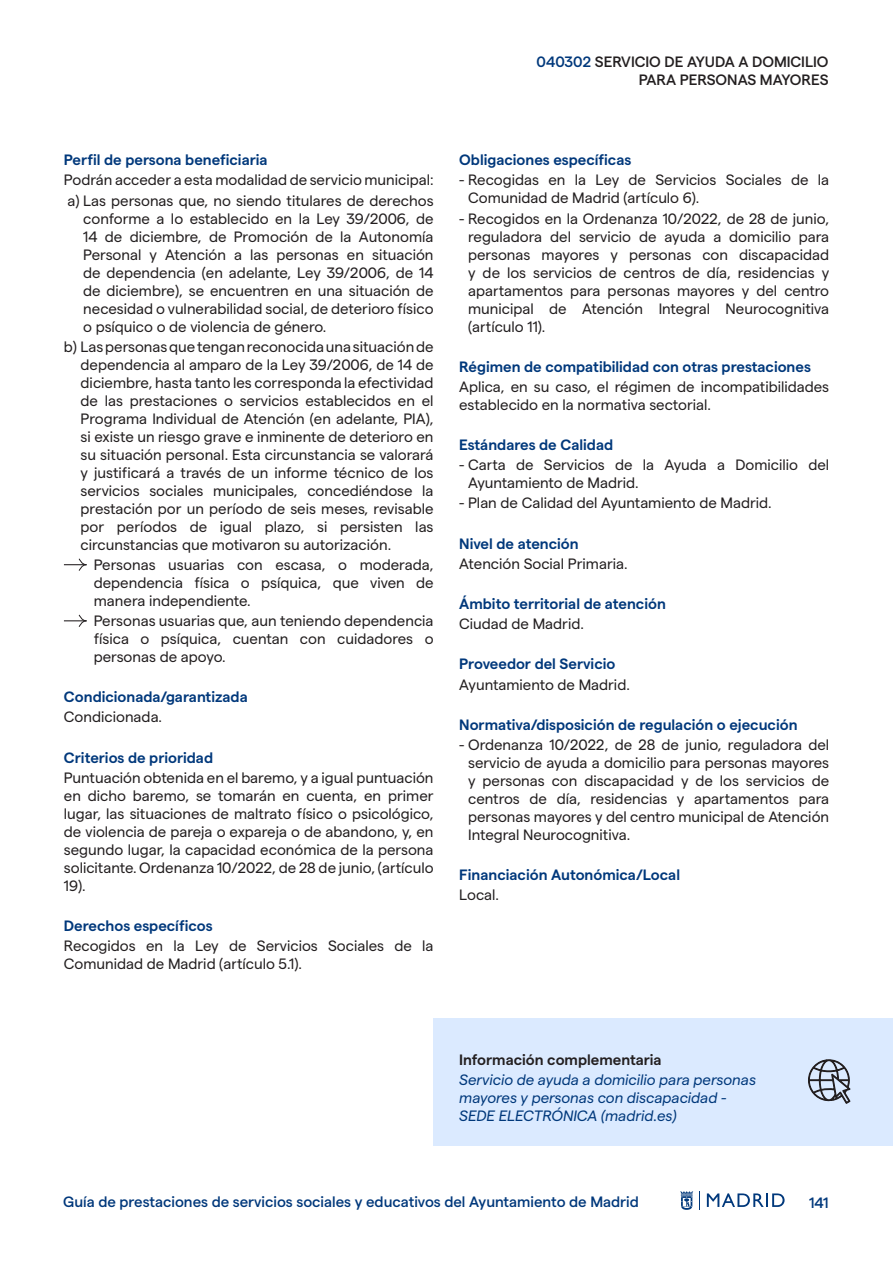
<style>
.page{position:relative;width:893px;height:1263px;background:#fff}
.page>*{position:absolute;margin:0;border:0;box-sizing:border-box;transform-origin:0 0}
.Tabla__texto{font:15px/18px "Matter";color:#231f20;text-align:justify}
.Tabla__texto-2{font:600 15px "Matter";color:#00387b}
.Tabla__texto-3{font:italic 15px/18px "Matter";color:#00387b}
.t1{font:500 15px "Matter";color:#00387b}
.Ficha__Subtítulo{font:500 15px/18px "Matter";color:#231f20;text-align:right}
.Tabla__texto-4{font:600 15px "Matter";color:#231f20}
.s1{color:#00387b}
</style>
<div class="page">
<svg style="left:699px;top:1191px;width:1px;height:19px"></svg>
<svg style="left:707px;top:1193px;width:78px;height:14px"></svg>
<svg style="left:680px;top:1191px;width:13px;height:19px"></svg>
<div style="left:433px;top:1018px;width:460px;height:127px;background:#dbeaff"></div>
<svg style="left:808px;top:1059px;width:43px;height:45px"></svg>
<svg style="left:64px;top:558px;width:23px;height:13px"></svg>
<svg style="left:64px;top:614px;width:23px;height:13px"></svg>
<p class="Ficha__Subtítulo" style="left:537px;top:52px;width:293px"><span class="s1">040302</span> SERVICIO DE AYUDA A DOMICILIO<br>PARA PERSONAS MAYORES</p>
<p class="Tabla__texto-2" style="left:64px;top:149px;width:205px">Perfil de persona beneficiaria</p>
<p class="Tabla__texto" style="left:64px;top:170px;width:371px">Podrán acceder a esta modalidad de servicio municipal:</p>
<p class="Tabla__texto" style="left:83px;top:190px;width:352px;text-indent:-16px">a) Las personas que, no siendo titulares de derechos conforme a lo establecido en la Ley 39/2006, de 14 de diciembre, de Promoción de la Autonomía Personal y Atención a las personas en situación de dependencia (en adelante, Ley 39/2006, de 14 de diciembre), se encuentren en una situación de necesidad o vulnerabilidad social, de deterioro físico o psíquico o de violencia de género.</p>
<p class="Tabla__texto" style="left:81px;top:336px;width:354px;text-indent:-17px">b) Las personas que tengan reconocida una situación de dependencia al amparo de la Ley 39/2006, de 14 de diciembre, hasta tanto les corresponda la efectividad de las prestaciones o servicios establecidos en el Programa Individual de Atención (en adelante, PIA), si existe un riesgo grave e inminente de deterioro en su situación personal. Esta circunstancia se valorará y justificará a través de un informe técnico de los servicios sociales municipales, concediéndose la prestación por un período de seis meses, revisable por períodos de igual plazo, si persisten las circunstancias que motivaron su autorización.</p>
<p class="Tabla__texto" style="left:94px;top:554px;width:341px">Personas usuarias con escasa, o moderada, dependencia física o psíquica, que viven de manera independiente.</p>
<p class="Tabla__texto" style="left:94px;top:610px;width:341px">Personas usuarias que, aun teniendo dependencia física o psíquica, cuentan con cuidadores o personas de apoyo.</p>
<p class="Tabla__texto-2" style="left:64px;top:686px;width:185px">Condicionada/garantizada</p>
<p class="Tabla__texto" style="left:64px;top:707px;width:100px">Condicionada.</p>
<p class="Tabla__texto-2" style="left:64px;top:746px;width:151px">Criterios de prioridad</p>
<p class="Tabla__texto" style="left:64px;top:767px;width:371px">Puntuación obtenida en el baremo, y a igual puntuación en dicho baremo, se tomarán en cuenta, en primer lugar, las situaciones de maltrato físico o psicológico, de violencia de pareja o expareja o de abandono, y, en segundo lugar, la capacidad económica de la persona solicitante. Ordenanza 10/2022, de 28 de junio, (artículo 19).</p>
<p class="Tabla__texto-2" style="left:64px;top:915px;width:150px">Derechos específicos</p>
<p class="Tabla__texto" style="left:64px;top:935px;width:371px">Recogidos en la Ley de Servicios Sociales de la<br>Comunidad de Madrid (artículo 5.1).</p>
<p class="Tabla__texto-2" style="left:459px;top:149px;width:174px">Obligaciones específicas</p>
<p class="Tabla__texto" style="left:468px;top:170px;width:363px;text-indent:-9px">- Recogidas en la Ley de Servicios Sociales de la<br>Comunidad de Madrid (artículo 6).</p>
<p class="Tabla__texto" style="left:468px;top:208px;width:363px;text-indent:-9px">- Recogidos en la Ordenanza 10/2022, de 28 de junio, reguladora del servicio de ayuda a domicilio para personas mayores y personas con discapacidad y de los servicios de centros de día, residencias y apartamentos para personas mayores y del centro municipal de Atención Integral Neurocognitiva (artículo 11).</p>
<p class="Tabla__texto-2" style="left:459px;top:355px;width:353px">Régimen de compatibilidad con otras prestaciones</p>
<p class="Tabla__texto" style="left:459px;top:376px;width:371px">Aplica, en su caso, el régimen de incompatibilidades establecido en la normativa sectorial.</p>
<p class="Tabla__texto-2" style="left:459px;top:434px;width:155px">Estándares de Calidad</p>
<p class="Tabla__texto" style="left:468px;top:455px;width:363px;text-indent:-9px">- Carta de Servicios de la Ayuda a Domicilio del<br>Ayuntamiento de Madrid.</p>
<p class="Tabla__texto" style="left:459px;top:493px;width:314px">- Plan de Calidad del Ayuntamiento de Madrid.</p>
<p class="Tabla__texto-2" style="left:459px;top:532px;width:121px">Nivel de atención</p>
<p class="Tabla__texto" style="left:459px;top:553px;width:170px">Atención Social Primaria.</p>
<p class="Tabla__texto-2" style="left:459px;top:593px;width:208px">Ámbito territorial de atención</p>
<p class="Tabla__texto" style="left:459px;top:614px;width:126px">Ciudad de Madrid.</p>
<p class="Tabla__texto-2" style="left:459px;top:653px;width:158px">Proveedor del Servicio</p>
<p class="Tabla__texto" style="left:459px;top:674px;width:172px">Ayuntamiento de Madrid.</p>
<p class="Tabla__texto-2" style="left:459px;top:713px;width:340px">Normativa/disposición de regulación o ejecución</p>
<p class="Tabla__texto" style="left:468px;top:734px;width:363px;text-indent:-9px">- Ordenanza 10/2022, de 28 de junio, reguladora del servicio de ayuda a domicilio para personas mayores y personas con discapacidad y de los servicios de centros de día, residencias y apartamentos para personas mayores y del centro municipal de Atención Integral Neurocognitiva.</p>
<p class="Tabla__texto-2" style="left:459px;top:864px;width:222px">Financiación Autonómica/Local</p>
<p class="Tabla__texto" style="left:459px;top:885px;width:41px">Local.</p>
<p class="Tabla__texto-4" style="left:459px;top:1048px;width:204px">Información complementaria</p>
<p class="Tabla__texto-3" style="left:459px;top:1069px;width:298px">Servicio de ayuda a domicilio para personas mayores y personas con discapacidad -<br>SEDE ELECTRÓNICA (madrid.es)</p>
<p class="t1" style="left:63px;top:1191px;width:577px">Guía de prestaciones de servicios sociales y educativos del Ayuntamiento de Madrid</p>
<p class="t1" style="left:809px;top:1191px;width:21px">141</p>
</div>
